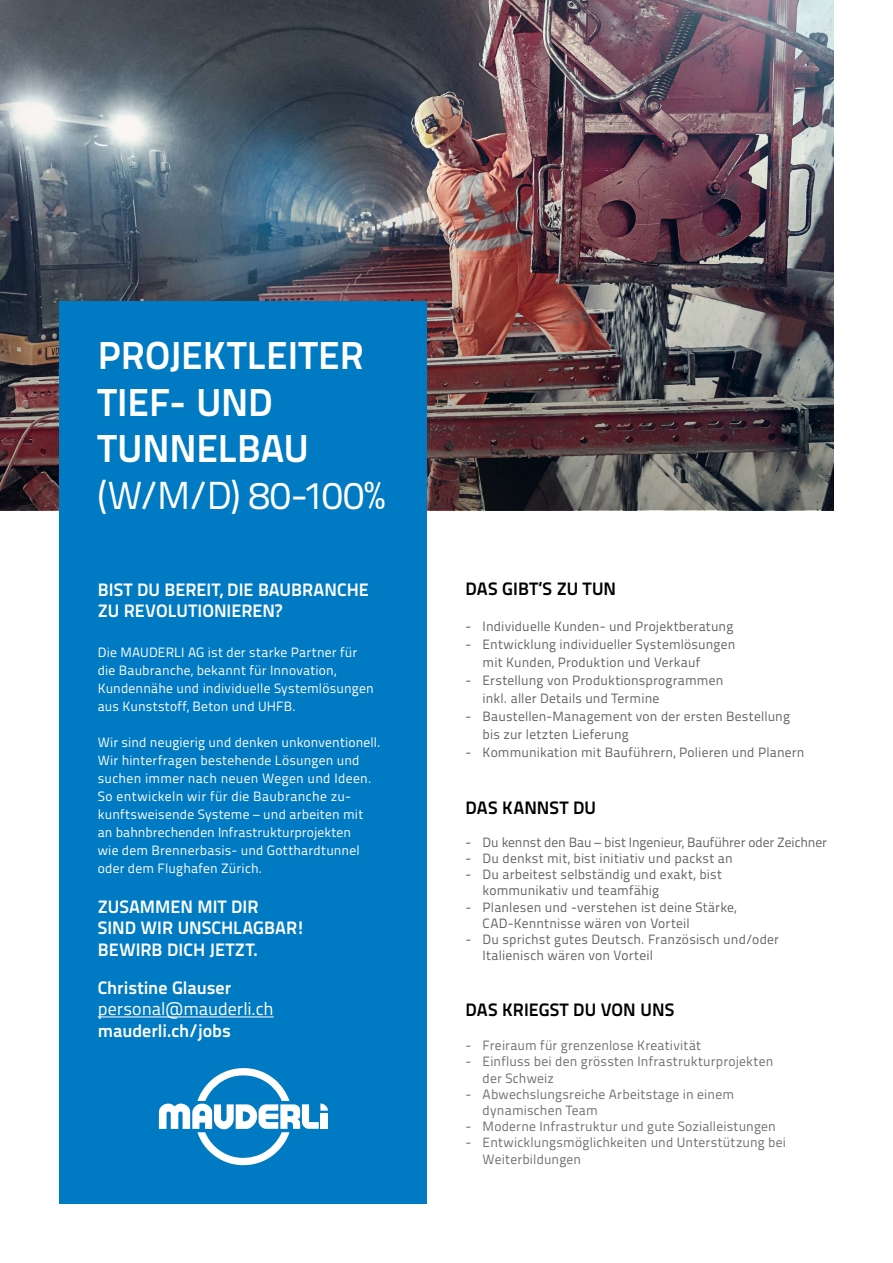
<style>
.page{position:relative;width:893px;height:1263px;background:#fff}
.page>*{position:absolute;margin:0;border:0;box-sizing:border-box;transform-origin:0 0}
.t1{font:700 39px/46.8px "Titillium Text 22 L";letter-spacing:-.005em;color:#fff}
.t2{font:39px "Titillium Text 22 L";color:#fff}
.t3{font:700 18px/21.6px "Titillium Text 22 L";color:#fff}
.t4{font:700 18px "Titillium Text 22 L";letter-spacing:.005em;color:#000}
.t5{font:18px "Titillium Text 22 L";letter-spacing:-.005em;color:#fff}
.t6{font:13.5px/18px "Titillium Text 22 L";letter-spacing:.015em;color:#646363}
.t7{font:13.5px/18px "Titillium Text 22 L";letter-spacing:.015em;color:#fff}
.t8{font:13.5px/16.2px "Titillium Text 22 L";letter-spacing:.015em;color:#706f6f}
.t9{font:13.5px "Titillium Text 22 L";letter-spacing:-.01em;color:#646363}
</style>
<div class="page">
<img style="left:0;top:0;width:833px;height:159px">
<img style="left:0;top:159px;width:833px;height:351px">
<div style="left:60px;top:301px;width:367px;height:902px;background:#007ac2"></div>
<hr style="left:98px;top:1016px;width:176px;height:1px;background:#fff">
<svg style="left:159px;top:1068px;width:169px;height:98px"></svg>
<hr style="left:892px;top:403px;width:1px;height:546px;background:#000">
<h1 class="t1" style="left:98px;top:329px;width:267px">PROJEKTLEITER<br>TIEF- UND<br>TUNNELBAU</h1>
<h1 class="t2" style="left:98px;top:467px;width:289px">(W/M/D) 80-100%</h1>
<h2 class="t3" style="left:98px;top:577px;width:273px">BIST DU BEREIT, DIE BAUBRANCHE<br>ZU REVOLUTIONIEREN?</h2>
<p class="t7" style="left:98px;top:642px;width:277px">Die MAUDERLI AG ist der starke Partner für die Baubranche, bekannt für Innovation, Kundennähe und individuelle Systemlösungen aus Kunststoff, Beton und UHFB.</p>
<p class="t7" style="left:98px;top:732px;width:284px">Wir sind neugierig und denken unkonventionell.<br>Wir hinterfragen bestehende Lösungen und suchen immer nach neuen Wegen und Ideen.<br>So entwickeln wir für die Baubranche zu&shy;kunftsweisende Systeme – und arbeiten mit an bahnbrechenden Infrastrukturprojekten<br>wie dem Brennerbasis- und Gotthardtunnel oder dem Flughafen Zürich.</p>
<h2 class="t3" style="left:98px;top:894px;width:209px">ZUSAMMEN MIT DIR<br>SIND WIR UNSCHLAGBAR!<br>BEWIRB DICH JETZT.</h2>
<h2 class="t3" style="left:98px;top:975px;width:135px">Christine Glauser</h2>
<h2 class="t5" style="left:98px;top:995px;width:177px">personal@mauderli.ch</h2>
<h2 class="t3" style="left:98px;top:1018px;width:135px">mauderli.ch/jobs</h2>
<h2 class="t4" style="left:466px;top:575px;width:152px">DAS GIBT‘S ZU TUN</h2>
<p class="t6" style="left:466px;top:616px;width:269px">- Individuelle Kunden- und Projektberatung</p>
<p class="t6" style="left:483px;top:634px;width:254px;text-indent:-17px">- Entwicklung individueller Systemlösungen mit Kunden, Produktion und Verkauf</p>
<p class="t6" style="left:483px;top:670px;width:242px;text-indent:-17px">- Erstellung von Produktionsprogrammen inkl. aller Details und Termine</p>
<p class="t6" style="left:483px;top:706px;width:309px;text-indent:-17px">- Baustellen-Management von der ersten Bestellung bis zur letzten Lieferung</p>
<p class="t6" style="left:466px;top:742px;width:340px">- Kommunikation mit Bauführern, Polieren und Planern</p>
<h2 class="t4" style="left:466px;top:794px;width:132px">DAS KANNST DU</h2>
<p class="t9" style="left:466px;top:832px;width:363px">- Du kennst den Bau – bist Ingenieur, Bauführer oder Zeichner</p>
<p class="t6" style="left:466px;top:848px;width:269px">- Du denkst mit, bist initiativ und packst an</p>
<p class="t6" style="left:483px;top:866px;width:241px;line-height:16.2px;text-indent:-17px">- Du arbeitest selbständig und exakt, bist kommunikativ und teamfähig</p>
<p class="t6" style="left:483px;top:898px;width:255px;line-height:16.2px;text-indent:-17px">- Planlesen und -verstehen ist deine Stärke,<br>CAD-Kenntnisse wären von Vorteil</p>
<p class="t6" style="left:483px;top:930px;width:298px;line-height:16.2px;text-indent:-17px">- Du sprichst gutes Deutsch. Französisch und/oder<br>Italienisch wären von Vorteil</p>
<h2 class="t4" style="left:466px;top:996px;width:210px">DAS KRIEGST DU VON UNS</h2>
<p class="t8" style="left:466px;top:1037px;width:237px">- Freiraum für grenzenlose Kreativität</p>
<p class="t8" style="left:483px;top:1053px;width:292px;text-indent:-17px">- Einfluss bei den grössten Infrastrukturprojekten der Schweiz</p>
<p class="t8" style="left:483px;top:1085px;width:253px;text-indent:-17px">- Abwechslungsreiche Arbeitstage in einem dynamischen Team</p>
<p class="t8" style="left:466px;top:1118px;width:312px">- Moderne Infrastruktur und gute Sozialleistungen</p>
<p class="t8" style="left:483px;top:1134px;width:305px;text-indent:-17px">- Entwicklungsmöglichkeiten und Unterstützung bei<br>Weiterbildungen</p>
</div>
